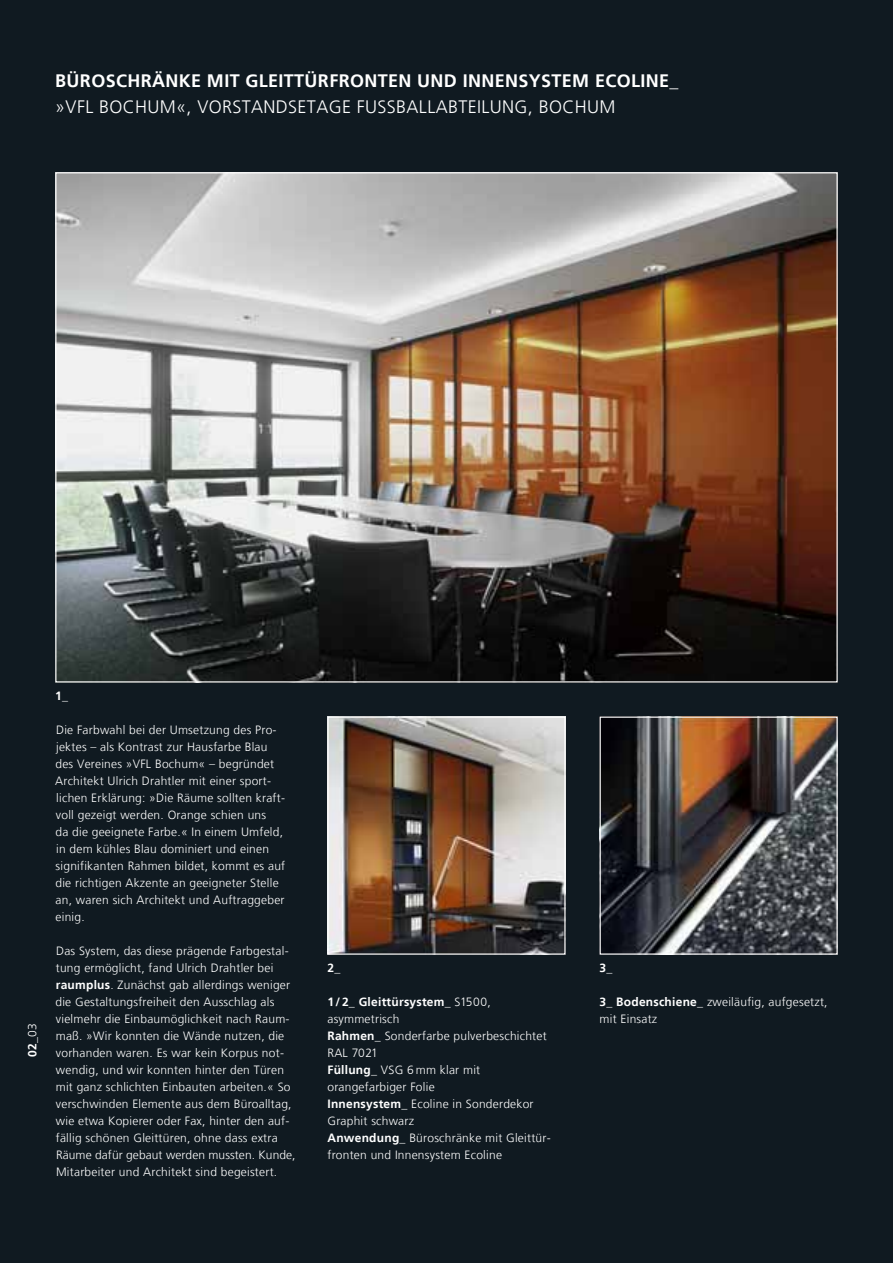
<style>
.page{position:relative;width:893px;height:1263px;background:#101a21}
.page>*{position:absolute;margin:0;border:0;box-sizing:border-box;transform-origin:0 0}
.t1{font:700 18px "Frutiger LT";letter-spacing:.02em;color:#fff}
.t2{font:300 18px "Frutiger LT";letter-spacing:.02em;color:#fff}
.t3{font:300 12px/17px "Frutiger LT";letter-spacing:.02em;color:#fff}
.t4{font:700 12px "Frutiger LT";color:#fff}
.s1{font-weight:300}
.s2{font-weight:700}
</style>
<div class="page">
<img style="left:57px;top:174px;width:779px;height:506px">
<img style="left:329px;top:718px;width:235px;height:235px">
<div style="left:327px;top:716px;width:239px;height:239px;border:1px solid #fff"></div>
<img style="left:602px;top:718px;width:234px;height:235px">
<div style="left:600px;top:716px;width:238px;height:239px;border:1px solid #fff"></div>
<h1 class="t1" style="left:55px;top:70px;width:214px">Büroschränke mit GLEITT</h1>
<h1 class="t1" style="left:305px;top:70px;width:227px">ÜRfronten und INNENSYSTEM</h1>
<h1 class="t1" style="left:595px;top:70px;width:11px">ECOLI</h1>
<h1 class="t1" style="left:646px;top:70px;width:34px">NE_</h1>
<h1 class="t2" style="left:55px;top:96px;width:352px">»VFL BOCHUM«, VORSTANDSETAGE FuSSballabte</h1>
<h1 class="t2" style="left:477px;top:96px;width:17px">ilung</h1>
<h1 class="t2" style="left:528px;top:96px;width:35px">, Bochum</h1>
<p class="t4" style="left:25px;top:1057px;width:35px;rotate:-90deg">02_<span class="s1">03</span></p>
<p class="t4" style="left:55px;top:688px;width:14px">1_</p>
<p class="t3" style="left:55px;top:721px;width:232px">Die Farbwahl bei der Umsetzung des Pro&shy;jektes – als Kontrast zur Hausfarbe Blau des Vereines »VFL Bochum« – begründet Architekt Ulrich Drahtler mit einer sport&shy;lichen Erklärung: »Die Räume sollten kraft&shy;voll gezeigt werden. Orange schien uns<br>da die geeignete Farbe.« In einem Umfeld, in dem kühles Blau dominiert und einen signifikanten Rahmen bildet, kommt es auf die richtigen Akzente an geeigneter Stelle an, waren sich Architekt und Auftraggeber einig.</p>
<p class="t3" style="left:55px;top:942px;width:242px">Das System, das diese prägende Farbgestal&shy;tung ermöglicht, fand Ulrich Drahtler bei <span class="s2">raumplus</span>. Zunächst gab allerdings weniger die Gestaltungsfreiheit den Ausschlag als vielmehr die Einbaumöglichkeit nach Raum&shy;maß. »Wir konnten die Wände nutzen, die vorhanden waren. Es war kein Korpus not&shy;wendig, und wir konnten hinter den Türen mit ganz schlichten Einbauten arbeiten.« So verschwinden Elemente aus dem Büroalltag, wie etwa Kopierer oder Fax, hinter den auf&shy;fällig schönen Gleittüren, ohne dass extra Räume dafür gebaut werden mussten. Kunde, Mitarbeiter und Architekt sind begeistert.</p>
<p class="t4" style="left:327px;top:960px;width:14px">2_</p>
<p class="t4" style="left:600px;top:960px;width:14px">3_</p>
<p class="t3" style="left:327px;top:993px;width:225px"><span class="s2">1/ 2_ Gleittürsystem_</span> S1500, asymmetrisch<br><span class="s2">Rahmen_</span> Sonderfarbe pulverbeschichtet<br>RAL 7021<br><span class="s2">Füllung_</span> VSG 6 mm klar mit orangefarbiger Folie<br><span class="s2">Innensystem_</span> Ecoline in Sonderdekor<br>Graphit schwarz<br><span class="s2">Anwendung_</span> Büroschränke mit Gleittür&shy;fronten und Innensystem Ecoline</p>
<p class="t3" style="left:600px;top:993px;width:230px"><span class="s2">3_ Bodenschiene_</span> zweiläufig, aufgesetzt, mit Einsatz</p>
</div>
